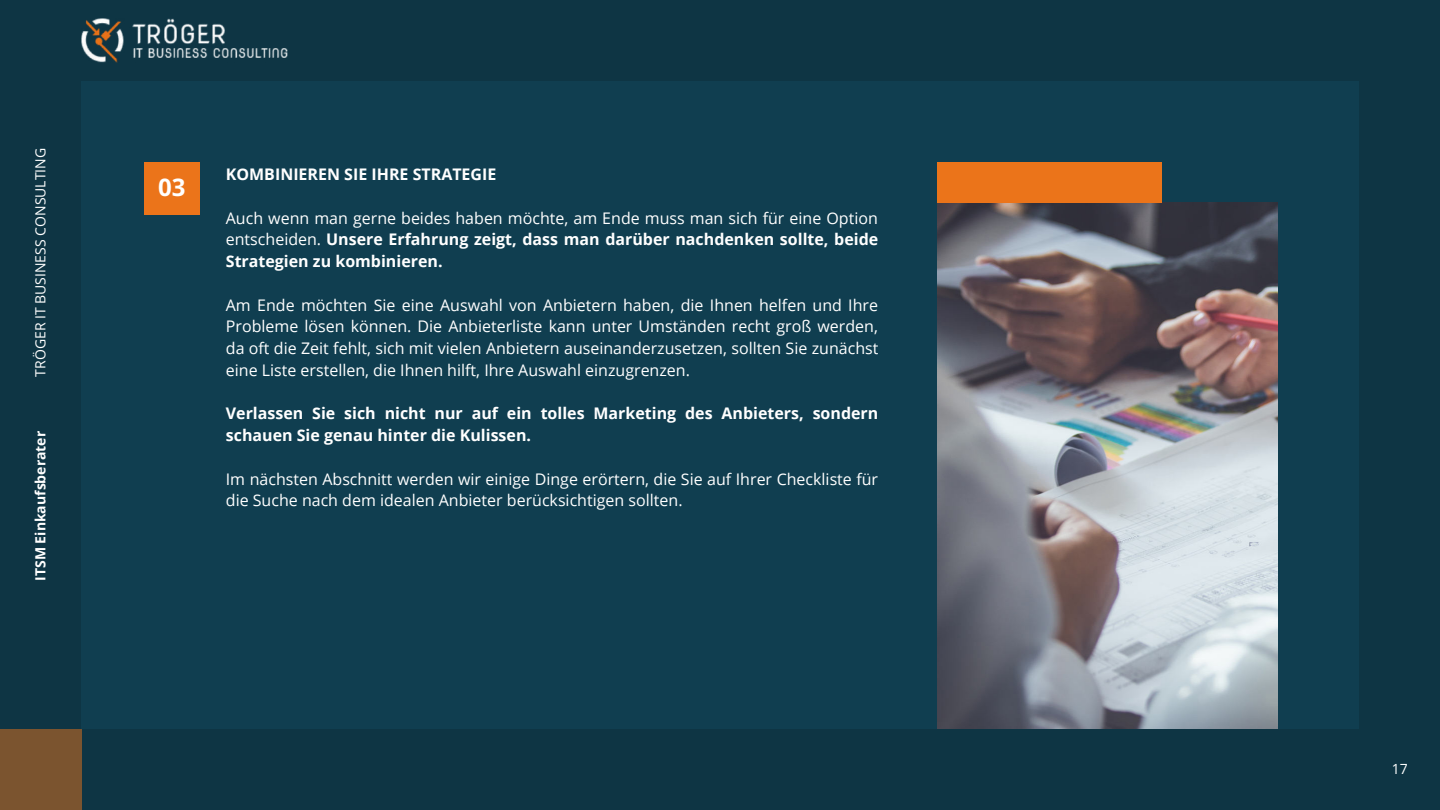
<style>
.page{position:relative;width:1440px;height:810px;background:#0e3544}
.page>*{position:absolute;margin:0;border:0;box-sizing:border-box;transform-origin:0 0}
.t1{font:700 24px "Open Sans";color:#fff}
.t2{font:16px/21.8px "Open Sans";color:#fff;text-align:justify}
.t3{font:700 16px/21.8px "Open Sans";color:#fff;text-align:justify}
.t4{font:14px "Open Sans";color:#fff}
.t5{font:700 14px "Open Sans";color:#fff}
.s1{font-weight:400}
</style>
<div class="page">
<div style="left:81px;top:81px;width:1277px;height:647px;background:#103e50"></div>
<div style="left:144px;top:162px;width:56px;height:52px;background:#eb741a"></div>
<div style="left:0;top:729px;width:81px;height:81px;background:#7b542f"></div>
<img style="left:81px;top:19px;width:207px;height:43px">
<img style="left:938px;top:202px;width:339px;height:527px">
<div style="left:938px;top:162px;width:224px;height:40px;background:#eb741a"></div>
<p class="t4" style="left:31px;top:377px;width:230px;rotate:-90deg">TRÖGER IT BUSINESS CONSULTING</p>
<p class="t5" style="left:30px;top:581px;width:151px;rotate:-90deg">ITSM Einkaufsberater</p>
<h1 class="t1" style="left:158px;top:171px;width:29px">03</h1>
<p class="t3" style="left:226px;top:163px;width:272px">KOMBINIEREN SIE IHRE STRATEGIE</p>
<p class="t3" style="left:226px;top:206px;width:654px"><span class="s1">Auch wenn man gerne beides haben möchte, am Ende muss man sich für eine Option entscheiden.</span> Unsere Erfahrung zeigt, dass man darüber nachdenken sollte, beide Strategien zu kombinieren.</p>
<p class="t2" style="left:226px;top:293px;width:654px">Am Ende möchten Sie eine Auswahl von Anbietern haben, die Ihnen helfen und Ihre Probleme lösen können. Die Anbieterliste kann unter Umständen recht groß werden, da oft die Zeit fehlt, sich mit vielen Anbietern auseinanderzusetzen, sollten Sie zunächst eine Liste erstellen, die Ihnen hilft, Ihre Auswahl einzugrenzen.</p>
<p class="t3" style="left:226px;top:402px;width:654px">Verlassen Sie sich nicht nur auf ein tolles Marketing des Anbieters, sondern schauen Sie genau hinter die Kulissen.</p>
<p class="t2" style="left:226px;top:467px;width:654px">Im nächsten Abschnitt werden wir einige Dinge erörtern, die Sie auf Ihrer Checkliste für die Suche nach dem idealen Anbieter berücksichtigen sollten.</p>
<p class="t4" style="left:1392px;top:760px;width:18px">17</p>
</div>
